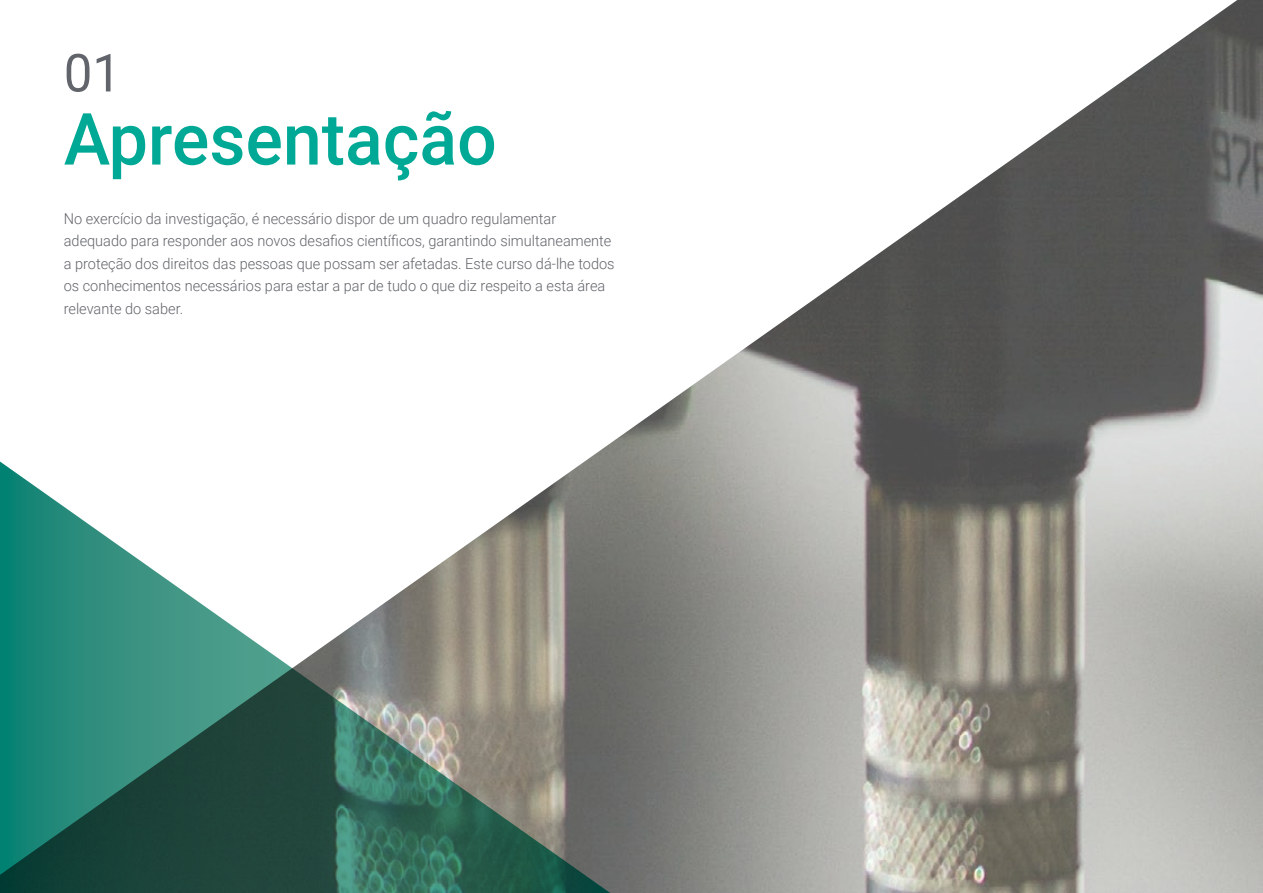
<style>
.page{position:relative;width:1263px;height:893px;background:#fff}
.page>*{position:absolute;margin:0;border:0;box-sizing:border-box;transform-origin:0 0}
.t1{font:500 72px "Roboto";color:#00a996}
.t2{font:52.5px "Roboto";color:#61646a}
.t3{font:300 15px/22.5px "Roboto";color:#61646a}
</style>
<div class="page">
<img style="left:606px;top:0;width:657px;height:893px">
<svg style="left:0;top:446px;width:640px;height:447px"></svg>
<h2 class="t2" style="left:64px;top:36px;width:59px">01</h2>
<h1 class="t1" style="left:64px;top:89px;width:435px">Apresentação</h1>
<p class="t3" style="left:64px;top:207px;width:552px">No exercício da investigação, é necessário dispor de um quadro regulamentar adequado para responder aos novos desafios científicos, garantindo simultaneamente a proteção dos direitos das pessoas que possam ser afetadas. Este curso dá-lhe todos os conhecimentos necessários para estar a par de tudo o que diz respeito a esta área relevante do saber.</p>
</div>
